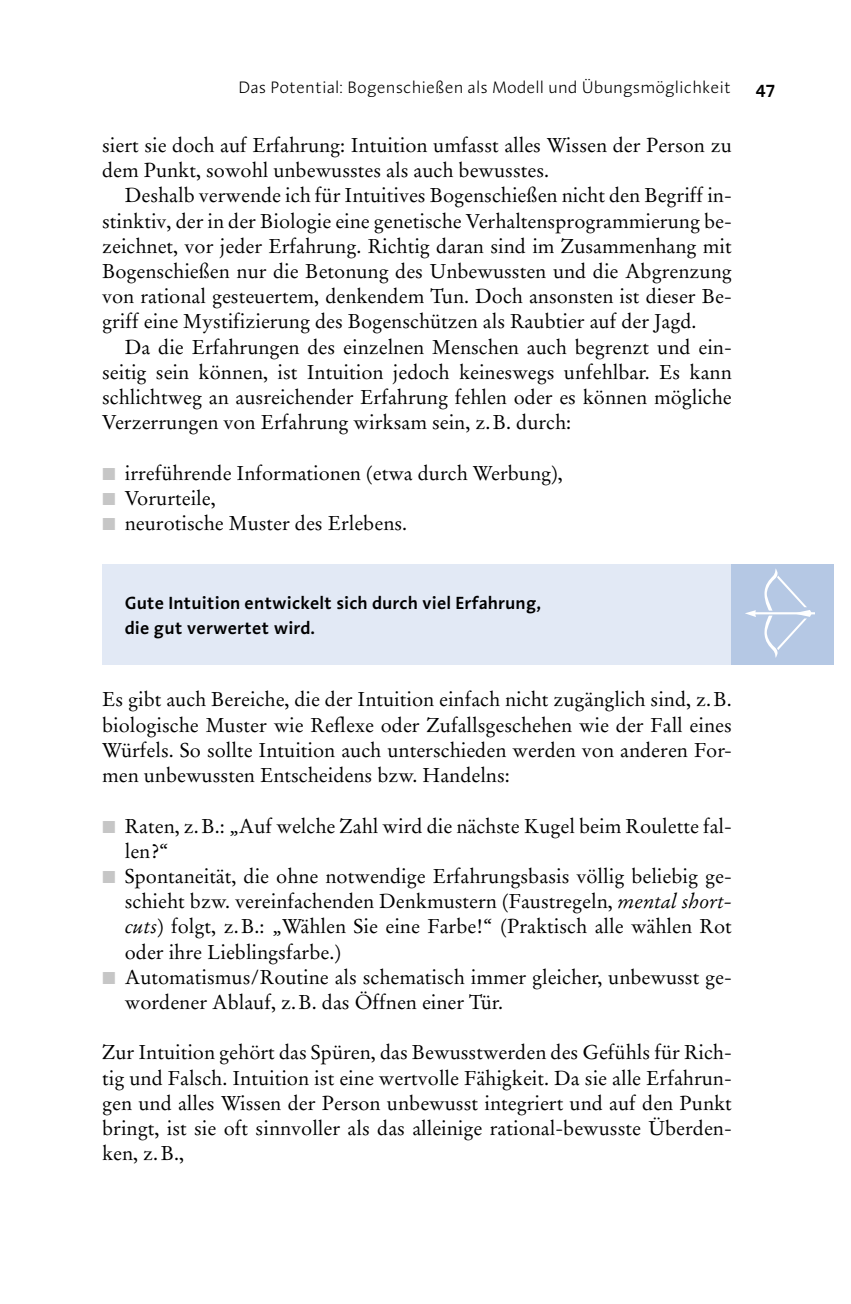
<style>
.page{position:relative;width:851px;height:1304px;background:#fff}
.page>*{position:absolute;margin:0;border:0;box-sizing:border-box;transform-origin:0 0}
.t1{font:20px/25.2px "Stempel Garamond LT Pro";color:#000;text-align:justify}
.t2{font:600 18px/25.2px "Linotype Aroma";color:#000}
.t3{font:300 17px "Linotype Aroma";color:#000}
.s1{color:#c6c6c6}
.s2{font-style:italic}
</style>
<div class="page">
<div style="left:102px;top:564px;width:629px;height:100px;background:#e2e9f5"></div>
<div style="left:731px;top:564px;width:102px;height:100px;background:#b5c8e4"></div>
<hr style="left:750px;top:612px;width:64px;height:2px;background:#fff">
<svg style="left:764px;top:568px;width:47px;height:90px"></svg>
<svg style="left:745px;top:610px;width:10px;height:7px"></svg>
<p class="t3" style="left:238px;top:77px;width:494px">Das Potential: Bogenschießen als Modell und Übungsmöglichkeit</p>
<p class="t2" style="left:755px;top:74px;width:21px">47</p>
<p class="t1" style="left:102px;top:132px;width:631px">siert sie doch auf Erfahrung: Intuition umfasst alles Wissen der Person zu dem Punkt, sowohl unbewusstes als auch bewusstes.</p>
<p class="t1" style="left:102px;top:183px;width:631px;text-indent:23px">Deshalb verwende ich für Intuitives Bogenschießen nicht den Begriff in&shy;stinktiv, der in der Biologie eine genetische Verhaltensprogrammierung be&shy;zeichnet, vor jeder Erfahrung. Richtig daran sind im Zusammenhang mit Bogenschießen nur die Betonung des Unbewussten und die Abgrenzung von rational gesteuertem, denkendem Tun. Doch ansonsten ist dieser Be&shy;griff eine Mystifizierung des Bogenschützen als Raubtier auf der Jagd.</p>
<p class="t1" style="left:102px;top:334px;width:631px;text-indent:23px">Da die Erfahrungen des einzelnen Menschen auch begrenzt und ein&shy;seitig sein können, ist Intuition jedoch keineswegs unfehlbar. Es kann schlichtweg an ausreichender Erfahrung fehlen oder es können mögliche Verzerrungen von Erfahrung wirksam sein, z.B. durch:</p>
<p class="t1" style="left:102px;top:460px;width:462px"><span class="s1">■</span> irreführende Informationen (etwa durch Werbung),</p>
<p class="t1" style="left:102px;top:485px;width:115px"><span class="s1">■</span> Vorurteile,</p>
<p class="t1" style="left:102px;top:510px;width:306px"><span class="s1">■</span> neurotische Muster des Erlebens.</p>
<p class="t2" style="left:125px;top:589px;width:417px">Gute Intuition entwickelt sich durch viel Erfahrung, die gut verwertet wird.</p>
<p class="t1" style="left:102px;top:687px;width:631px">Es gibt auch Bereiche, die der Intuition einfach nicht zugänglich sind, z.B. biologische Muster wie Reflexe oder Zufallsgeschehen wie der Fall eines Würfels. So sollte Intuition auch unterschieden werden von anderen For&shy;men unbewussten Entscheidens bzw. Handelns:</p>
<p class="t1" style="left:125px;top:813px;width:608px;text-indent:-23px"><span class="s1">■</span> Raten, z.B.: „Auf welche Zahl wird die nächste Kugel beim Roulette fal&shy;len?“</p>
<p class="t1" style="left:125px;top:863px;width:608px;text-indent:-23px"><span class="s1">■</span> Spontaneität, die ohne notwendige Erfahrungsbasis völlig beliebig ge&shy;schieht bzw. vereinfachenden Denkmustern (Faustregeln, <span class="s2">mental short&shy;cuts</span>) folgt, z.B.: „Wählen Sie eine Farbe!“ (Praktisch alle wählen Rot oder ihre Lieblingsfarbe.)</p>
<p class="t1" style="left:125px;top:964px;width:608px;text-indent:-23px"><span class="s1">■</span> Automatismus/Routine als schematisch immer gleicher, unbewusst ge&shy;wordener Ablauf, z.B. das Öffnen einer Tür.</p>
<p class="t1" style="left:102px;top:1040px;width:631px">Zur Intuition gehört das Spüren, das Bewusstwerden des Gefühls für Rich&shy;tig und Falsch. Intuition ist eine wertvolle Fähigkeit. Da sie alle Erfahrun&shy;gen und alles Wissen der Person unbewusst integriert und auf den Punkt bringt, ist sie oft sinnvoller als das alleinige rational-bewusste Überden&shy;ken, z.B.,</p>
</div>
